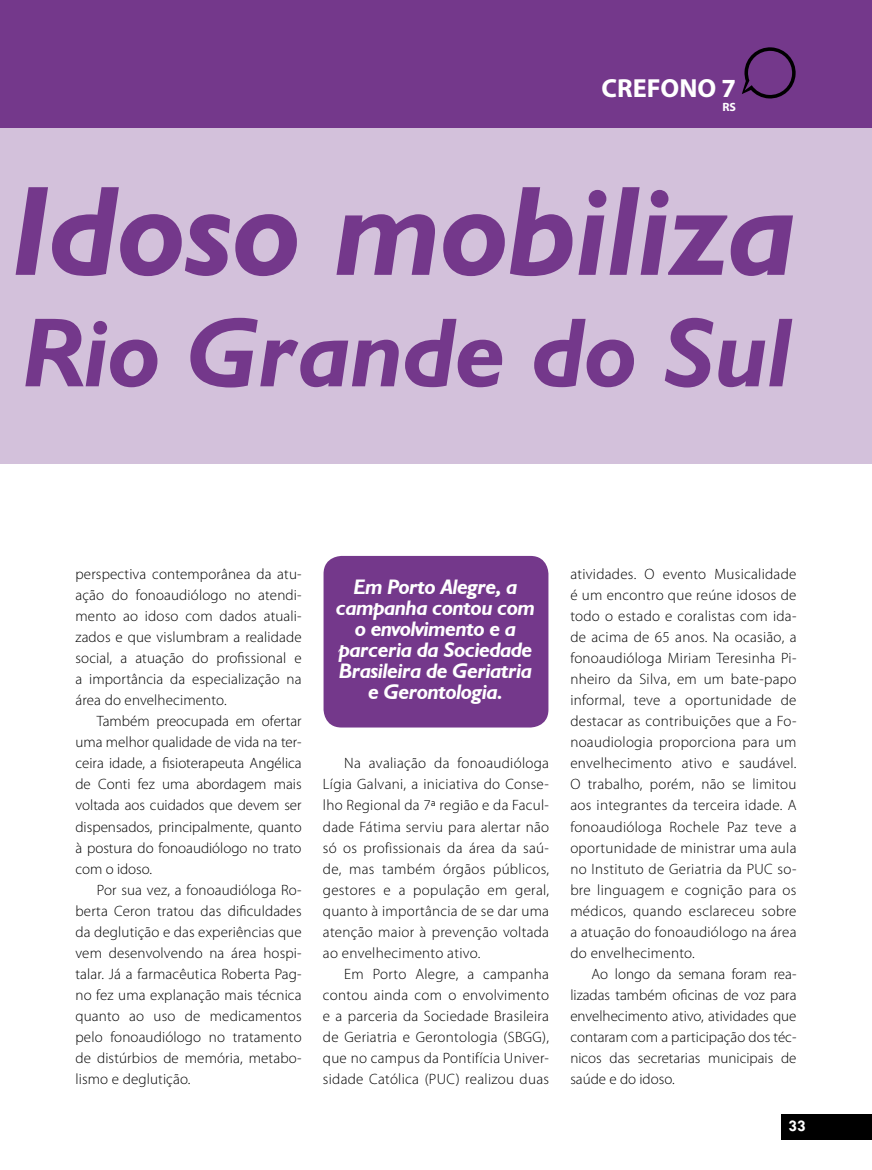
<style>
.page{position:relative;width:872px;height:1170px;background:#fff}
.page>*{position:absolute;margin:0;border:0;box-sizing:border-box;transform-origin:0 0}
.t1{font:italic 700 128.25px "Humanist 521 BT";color:#74388b}
.t2{font:italic 700 98.7px "Humanist 521 BT";color:#74388b}
.t3{font:700 26.25px "Myriad Pro";color:#fff}
.t4{font:italic 700 21px/21px "Humanist 521 BT";letter-spacing:-.02em;color:#fff;text-align:center}
.t5{font:700 16.5px "Tw Cen";color:#fff}
.t6{font:300 15px/21px "Myriad Pro";letter-spacing:.01em;color:#000;text-align:justify}
.t7{font:700 12px "Myriad Pro";color:#fff}
</style>
<div class="page">
<div style="left:0;top:127px;width:872px;height:336px;background:#d3c1db"></div>
<div style="left:0;top:0;width:872px;height:127px;background:#74388b"></div>
<svg style="left:742px;top:47px;width:53px;height:51px"></svg>
<div style="left:782px;top:1114px;width:90px;height:25px;background:#000"></div>
<div style="left:323px;top:556px;width:225px;height:171px;background:#74388b;border-radius:18px"></div>
<h3 class="t3" style="left:601px;top:71px;width:136px">CREFONO 7</h3>
<p class="t7" style="left:722px;top:99px;width:15px">RS</p>
<h1 class="t1" style="left:13px;top:151px;width:785px">Idoso mobiliza</h1>
<h2 class="t2" style="left:24px;top:291px;width:770px">Rio Grande do Sul</h2>
<p class="t6" style="left:75px;top:564px;width:228px">perspectiva contemporânea da atu&shy;ação do fonoaudiólogo no atendi&shy;mento ao idoso com dados atuali&shy;zados e que vislumbram a realidade social, a atuação do profissional e a importância da especialização na área do envelhecimento.</p>
<p class="t6" style="left:75px;top:711px;width:228px;text-indent:21px">Também preocupada em ofertar uma melhor qualidade de vida na ter&shy;ceira idade, a fisioterapeuta Angélica de Conti fez uma abordagem mais voltada aos cuidados que devem ser dispensados, principalmente, quanto à postura do fonoaudiólogo no trato com o idoso.</p>
<p class="t6" style="left:75px;top:879px;width:228px;text-indent:21px">Por sua vez, a fonoaudióloga Ro&shy;berta Ceron tratou das dificuldades da deglutição e das experiências que vem desenvolvendo na área hospi&shy;talar. Já a farmacêutica Roberta Pag&shy;no fez uma explanação mais técnica quanto ao uso de medicamentos pelo fonoaudiólogo no tratamento de distúrbios de memória, metabo&shy;lismo e deglutição.</p>
<h3 class="t4" style="left:336px;top:576px;width:200px">Em Porto Alegre, a campanha contou com o envolvimento e a parceria da Sociedade<br>Brasileira de Geriatria e Gerontologia.</h3>
<p class="t6" style="left:323px;top:753px;width:228px;text-indent:21px">Na avaliação da fonoaudióloga Lígia Galvani, a iniciativa do Conse&shy;lho Regional da 7ª região e da Facul&shy;dade Fátima serviu para alertar não só os profissionais da área da saú&shy;de, mas também órgãos públicos, gestores e a população em geral, quanto à importância de se dar uma atenção maior à prevenção voltada ao envelhecimento ativo.</p>
<p class="t6" style="left:323px;top:963px;width:228px;text-indent:21px">Em Porto Alegre, a campanha contou ainda com o envolvimento e a parceria da Sociedade Brasileira de Geriatria e Gerontologia (SBGG), que no campus da Pontifícia Univer&shy;sidade Católica (PUC) realizou duas</p>
<p class="t6" style="left:570px;top:564px;width:228px">atividades. O evento Musicalidade é um encontro que reúne idosos de todo o estado e coralistas com ida&shy;de acima de 65 anos. Na ocasião, a fonoaudióloga Miriam Teresinha Pi&shy;nheiro da Silva, em um bate-papo informal, teve a oportunidade de destacar as contribuições que a Fo&shy;noaudiologia proporciona para um envelhecimento ativo e saudável.<br>O trabalho, porém, não se limitou aos integrantes da terceira idade. A fonoaudióloga Rochele Paz teve a oportunidade de ministrar uma aula no Instituto de Geriatria da PUC so&shy;bre linguagem e cognição para os médicos, quando esclareceu sobre a atuação do fonoaudiólogo na área do envelhecimento.</p>
<p class="t6" style="left:570px;top:963px;width:228px;text-indent:21px">Ao longo da semana foram rea&shy;lizadas também oficinas de voz para envelhecimento ativo, atividades que contaram com a participação dos téc&shy;nicos das secretarias municipais de saúde e do idoso.</p>
<p class="t5" style="left:788px;top:1116px;width:19px">33</p>
</div>
